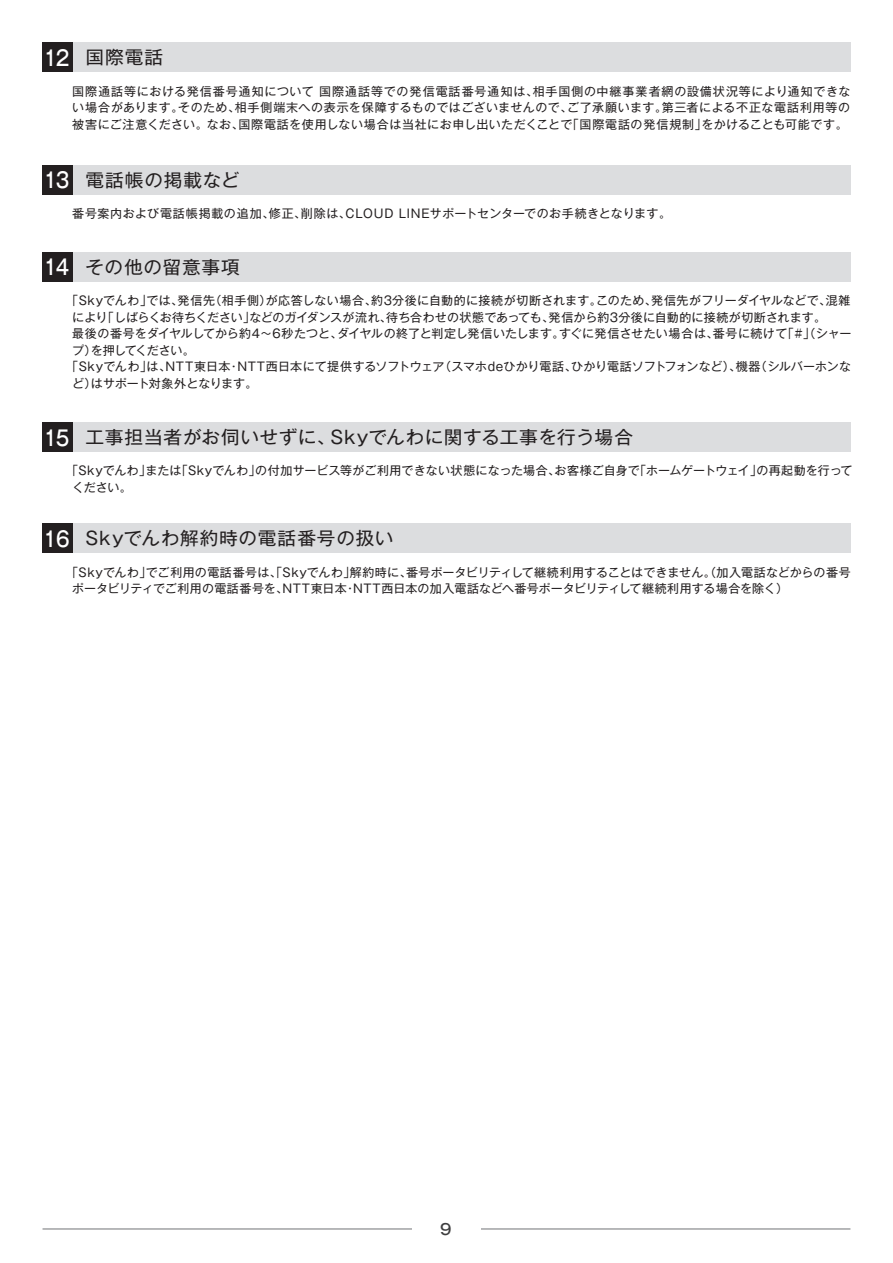
<style>
.page{position:relative;width:893px;height:1263px;background:#fff}
.page>*{position:absolute;margin:0;border:0;box-sizing:border-box;transform-origin:0 0}
.t1{font:18px "Gothic MB101 Pro";letter-spacing:.04em;color:#231f20;scale:1.04 1}
.t2{font:500 15px "Gothic MB101 Pro";color:#3e3e3f}
.t3{font:12px/16.5px "Gothic MB101 Pro";letter-spacing:.015em;color:#231f20}
.t4{font:12px "Gothic MB101 Pro";letter-spacing:.05em;color:#231f20}
.t5{font:12px "Gothic MB101 Pro";letter-spacing:-.01em;color:#231f20}
.t6{font:12px "Gothic MB101 Pro";letter-spacing:-.04em;color:#231f20}
.s1{font-weight:500;font-size:21px;color:#fff}
</style>
<div class="page">
<div style="left:43px;top:43px;width:807px;height:29px;background:#dcdddf"></div>
<div style="left:43px;top:43px;width:30px;height:29px;background:#231f20"></div>
<div style="left:43px;top:165px;width:807px;height:30px;background:#dcdddf"></div>
<div style="left:43px;top:165px;width:30px;height:30px;background:#231f20"></div>
<div style="left:43px;top:252px;width:807px;height:30px;background:#dcdddf"></div>
<div style="left:43px;top:252px;width:30px;height:30px;background:#231f20"></div>
<div style="left:43px;top:422px;width:807px;height:30px;background:#dcdddf"></div>
<div style="left:43px;top:422px;width:30px;height:30px;background:#231f20"></div>
<div style="left:43px;top:523px;width:807px;height:30px;background:#dcdddf"></div>
<div style="left:43px;top:523px;width:30px;height:30px;background:#231f20"></div>
<hr style="left:43px;top:1228px;width:807px;height:1px;background:#808285">
<div style="left:412px;top:1220px;width:68px;height:22px;background:#fff"></div>
<h1 class="t1" style="left:43px;top:43px;width:117px"><span class="s1">12</span> 国際電話</h1>
<p class="t3" style="left:72px;top:81px;width:780px;text-align:justify">国際通話等における発信番号通知について 国際通話等での発信電話番号通知は、相手国側の中継事業者網の設備状況等により通知できない場合があります。そのため、相手側端末への表示を保障するものではございませんので、ご了承願います。第三者による不正な電話利用等の被害にご注意ください。なお、国際電話を使用しない場合は当社にお申し出いただくことで「国際電話の発信規制」をかけることも可能です。</p>
<h1 class="t1" style="left:43px;top:165px;width:190px"><span class="s1">13</span> 電話帳の掲載など</h1>
<p class="t4" style="left:72px;top:203px;width:600px">番号案内および電話帳掲載の追加、修正、削除は、CLOUD LINEサポートセンターでのお手続きとなります。</p>
<h1 class="t1" style="left:43px;top:252px;width:190px"><span class="s1">14</span> その他の留意事項</h1>
<p class="t3" style="left:66px;top:291px;width:786px">「Skyでんわ」では、発信先（相手側）が応答しない場合、約3分後に自動的に接続が切断されます。このため、発信先がフリーダイヤルなどで、混雑</p>
<p class="t3" style="left:72px;top:307px;width:755px">により「しばらくお待ちください」などのガイダンスが流れ、待ち合わせの状態であっても、発信から約3分後に自動的に接続が切断されます。</p>
<p class="t3" style="left:72px;top:324px;width:781px">最後の番号をダイヤルしてから約4～6秒たつと、ダイヤルの終了と判定し発信いたします。すぐに発信させたい場合は、番号に続けて「#」（シャー</p>
<p class="t6" style="left:72px;top:340px;width:124px">プ）を押してください。</p>
<p class="t3" style="left:66px;top:357px;width:786px">「Skyでんわ」は、NTT東日本・NTT西日本にて提供するソフトウェア（スマホdeひかり電話、ひかり電話ソフトフォンなど）、機器（シルバーホンな</p>
<p class="t5" style="left:72px;top:373px;width:187px">ど）はサポート対象外となります。</p>
<h1 class="t1" style="left:43px;top:422px;width:568px"><span class="s1">15</span> 工事担当者がお伺いせずに、Skyでんわに関する工事を行う場合</h1>
<p class="t3" style="left:72px;top:461px;width:782px;text-indent:-6px">「Skyでんわ」または「Skyでんわ」の付加サービス等がご利用できない状態になった場合、お客様ご自身で「ホームゲートウェイ」の再起動を行ってください。</p>
<h1 class="t1" style="left:43px;top:523px;width:338px"><span class="s1">16</span> Skyでんわ解約時の電話番号の扱い</h1>
<p class="t3" style="left:72px;top:562px;width:780px;text-indent:-6px">「Skyでんわ」でご利用の電話番号は、「Skyでんわ」解約時に、番号ポータビリティして継続利用することはできません。（加入電話などからの番号ポータビリティでご利用の電話番号を、NTT東日本・NTT西日本の加入電話などへ番号ポータビリティして継続利用する場合を除く）</p>
<p class="t2" style="left:440px;top:1216px;width:13px">9</p>
</div>
